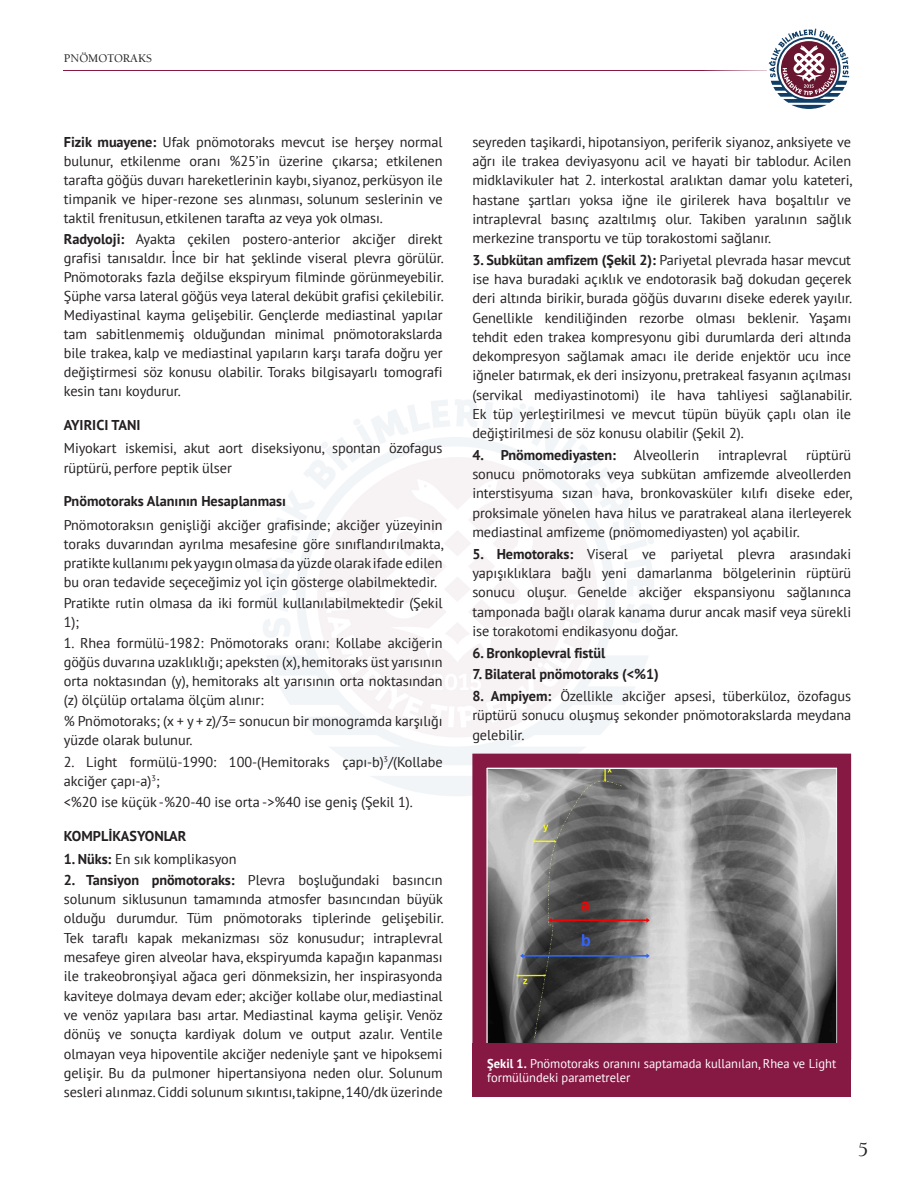
<style>
.page{position:relative;width:915px;height:1191px;background:#fff}
.page>*{position:absolute;margin:0;border:0;box-sizing:border-box;transform-origin:0 0}
.t1{font:21px "Berkeley Regular Tr";color:#231f20;scale:.92 1}
.YAZI{font:14.25px/19.4px "PT Sans";letter-spacing:-.005em;color:#231f20;text-align:justify}
.YAZI-2{font:700 14.25px "PT Sans";letter-spacing:-.005em;color:#231f20}
.BOLD{font:700 14.25px "PT Sans";color:#231f20}
.RESIM-ALTI{font:12.75px/14.2px "PT Sans";color:#fff}
.t2{font:12px "Berkeley Regular Tr";color:#231f20}
.s1{font-weight:700}
</style>
<div class="page">
<hr style="left:64px;top:70px;width:765px;height:1px;background:#861943">
<svg style="left:768px;top:29px;width:80px;height:80px"></svg>
<svg style="left:465px;top:746px;width:387px;height:320px"></svg>
<div style="left:472px;top:1043px;width:378px;height:54px;background:#861943"></div>
<p class="t2" style="left:64px;top:51px;width:89px">PNÖMOTORAKS</p>
<p class="YAZI" style="left:64px;top:132px;width:380px"><span class="s1">Fizik muayene:</span> Ufak pnömotoraks mevcut ise herşey normal bulunur, etkilenme oranı %25’in üzerine çıkarsa; etkilenen tarafta göğüs duvarı hareketlerinin kaybı, siyanoz, perküsyon ile timpanik ve hiper-rezone ses alınması, solunum seslerinin ve taktil frenitusun, etkilenen tarafta az veya yok olması.</p>
<p class="YAZI" style="left:64px;top:229px;width:381px"><span class="s1">Radyoloji:</span> Ayakta çekilen postero-anterior akciğer direkt grafisi tanısaldır. İnce bir hat şeklinde viseral plevra görülür.<br>Pnömotoraks fazla değilse ekspiryum filminde görünmeyebilir.<br>Şüphe varsa lateral göğüs veya lateral dekübit grafisi çekilebilir.<br>Mediyastinal kayma gelişebilir. Gençlerde mediastinal yapılar tam sabitlenmemiş olduğundan minimal pnömotorakslarda bile trakea, kalp ve mediastinal yapıların karşı tarafa doğru yer değiştirmesi söz konusu olabilir. Toraks bilgisayarlı tomografi kesin tanı koydurur.</p>
<p class="BOLD" style="left:64px;top:416px;width:78px">AYIRICI TANI</p>
<p class="YAZI" style="left:64px;top:438px;width:380px">Miyokart iskemisi, akut aort diseksiyonu, spontan özofagus rüptürü, perfore peptik ülser</p>
<p class="BOLD" style="left:64px;top:492px;width:224px">Pnömotoraks Alanının Hesaplanması</p>
<p class="YAZI" style="left:64px;top:515px;width:381px">Pnömotoraksın genişliği akciğer grafisinde; akciğer yüzeyinin toraks duvarından ayrılma mesafesine göre sınıflandırılmakta, pratikte kullanımı pek yaygın olmasa da yüzde olarak ifade edilen bu oran tedavide seçeceğimiz yol için gösterge olabilmektedir.</p>
<p class="YAZI" style="left:64px;top:593px;width:380px">Pratikte rutin olmasa da iki formül kullanılabilmektedir (Şekil<br>1);</p>
<p class="YAZI" style="left:64px;top:633px;width:380px">1. Rhea formülü-1982: Pnömotoraks oranı: Kollabe akciğerin göğüs duvarına uzaklıklığı; apeksten (x), hemitoraks üst yarısının orta noktasından (y), hemitoraks alt yarısının orta noktasından (z) ölçülüp ortalama ölçüm alınır:</p>
<p class="YAZI" style="left:64px;top:711px;width:380px">% Pnömotoraks; (x + y + z)/3= sonucun bir monogramda karşılığı yüzde olarak bulunur.</p>
<p class="YAZI" style="left:64px;top:751px;width:380px">2. Light formülü-1990: 100-(Hemitoraks çapı-b)<sup>3</sup>/(Kollabe akciğer çapı-a)<sup>3</sup>;</p>
<p class="YAZI" style="left:64px;top:791px;width:350px">&lt;%20 ise küçük -%20-40 ise orta -&gt;%40 ise geniş (Şekil 1).</p>
<p class="BOLD" style="left:64px;top:826px;width:124px">KOMPLİKASYONLAR</p>
<p class="YAZI" style="left:64px;top:849px;width:174px"><span class="s1">1. Nüks:</span> En sık komplikasyon</p>
<p class="YAZI" style="left:64px;top:870px;width:381px"><span class="s1">2. Tansiyon pnömotoraks:</span> Plevra boşluğundaki basıncın solunum siklusunun tamamında atmosfer basıncından büyük olduğu durumdur. Tüm pnömotoraks tiplerinde gelişebilir.<br>Tek taraflı kapak mekanizması söz konusudur; intraplevral mesafeye giren alveolar hava, ekspiryumda kapağın kapanması ile trakeobronşiyal ağaca geri dönmeksizin, her inspirasyonda kaviteye dolmaya devam eder; akciğer kollabe olur, mediastinal ve venöz yapılara bası artar. Mediastinal kayma gelişir. Venöz dönüş ve sonuçta kardiyak dolum ve output azalır. Ventile olmayan veya hipoventile akciğer nedeniyle şant ve hipoksemi gelişir. Bu da pulmoner hipertansiyona neden olur. Solunum sesleri alınmaz. Ciddi solunum sıkıntısı, takipne, 140/dk üzerinde</p>
<p class="YAZI" style="left:472px;top:132px;width:381px">seyreden taşikardi, hipotansiyon, periferik siyanoz, anksiyete ve ağrı ile trakea deviyasyonu acil ve hayati bir tablodur. Acilen midklavikuler hat 2. interkostal aralıktan damar yolu kateteri, hastane şartları yoksa iğne ile girilerek hava boşaltılır ve intraplevral basınç azaltılmış olur. Takiben yaralının sağlık merkezine transportu ve tüp torakostomi sağlanır.</p>
<p class="YAZI" style="left:472px;top:250px;width:381px"><span class="s1">3. Subkütan amfizem (Şekil 2):</span> Pariyetal plevrada hasar mevcut ise hava buradaki açıklık ve endotorasik bağ dokudan geçerek deri altında birikir, burada göğüs duvarını diseke ederek yayılır.<br>Genellikle kendiliğinden rezorbe olması beklenir. Yaşamı tehdit eden trakea kompresyonu gibi durumlarda deri altında dekompresyon sağlamak amacı ile deride enjektör ucu ince iğneler batırmak, ek deri insizyonu, pretrakeal fasyanın açılması (servikal mediyastinotomi) ile hava tahliyesi sağlanabilir.<br>Ek tüp yerleştirilmesi ve mevcut tüpün büyük çaplı olan ile değiştirilmesi de söz konusu olabilir (Şekil 2).</p>
<p class="YAZI-2" style="left:472px;top:445px;width:145px">4. Pnömomediyasten:</p>
<p class="YAZI" style="left:633px;top:445px;width:67px">Alveollerin</p>
<p class="YAZI" style="left:717px;top:445px;width:71px">intraplevral</p>
<p class="YAZI" style="left:472px;top:445px;width:381px;text-indent:334px">rüptürü sonucu pnömotoraks veya subkütan amfizemde alveollerden interstisyuma sızan hava, bronkovasküler kılıfı diseke eder, proksimale yönelen hava hilus ve paratrakeal alana ilerleyerek mediastinal amfizeme (pnömomediyasten) yol açabilir.</p>
<p class="YAZI" style="left:472px;top:543px;width:380px"><span class="s1">5. Hemotoraks:</span> Viseral ve pariyetal plevra arasındaki yapışıklıklara bağlı yeni damarlanma bölgelerinin rüptürü sonucu oluşur. Genelde akciğer ekspansiyonu sağlanınca tamponada bağlı olarak kanama durur ancak masif veya sürekli ise torakotomi endikasyonu doğar.</p>
<p class="YAZI-2" style="left:472px;top:643px;width:134px">6. Bronkoplevral fistül</p>
<p class="YAZI-2" style="left:472px;top:665px;width:188px">7. Bilateral pnömotoraks (&lt;%1)</p>
<p class="YAZI" style="left:472px;top:686px;width:380px"><span class="s1">8. Ampiyem:</span> Özellikle akciğer apsesi, tüberküloz, özofagus rüptürü sonucu oluşmuş sekonder pnömotorakslarda meydana gelebilir.</p>
<p class="RESIM-ALTI" style="left:487px;top:1056px;width:350px"><span class="s1">Şekil 1.</span> Pnömotoraks oranını saptamada kullanılan, Rhea ve Light formülündeki parametreler</p>
<h1 class="t1" style="left:857px;top:1136px;width:12px">5</h1>
</div>
